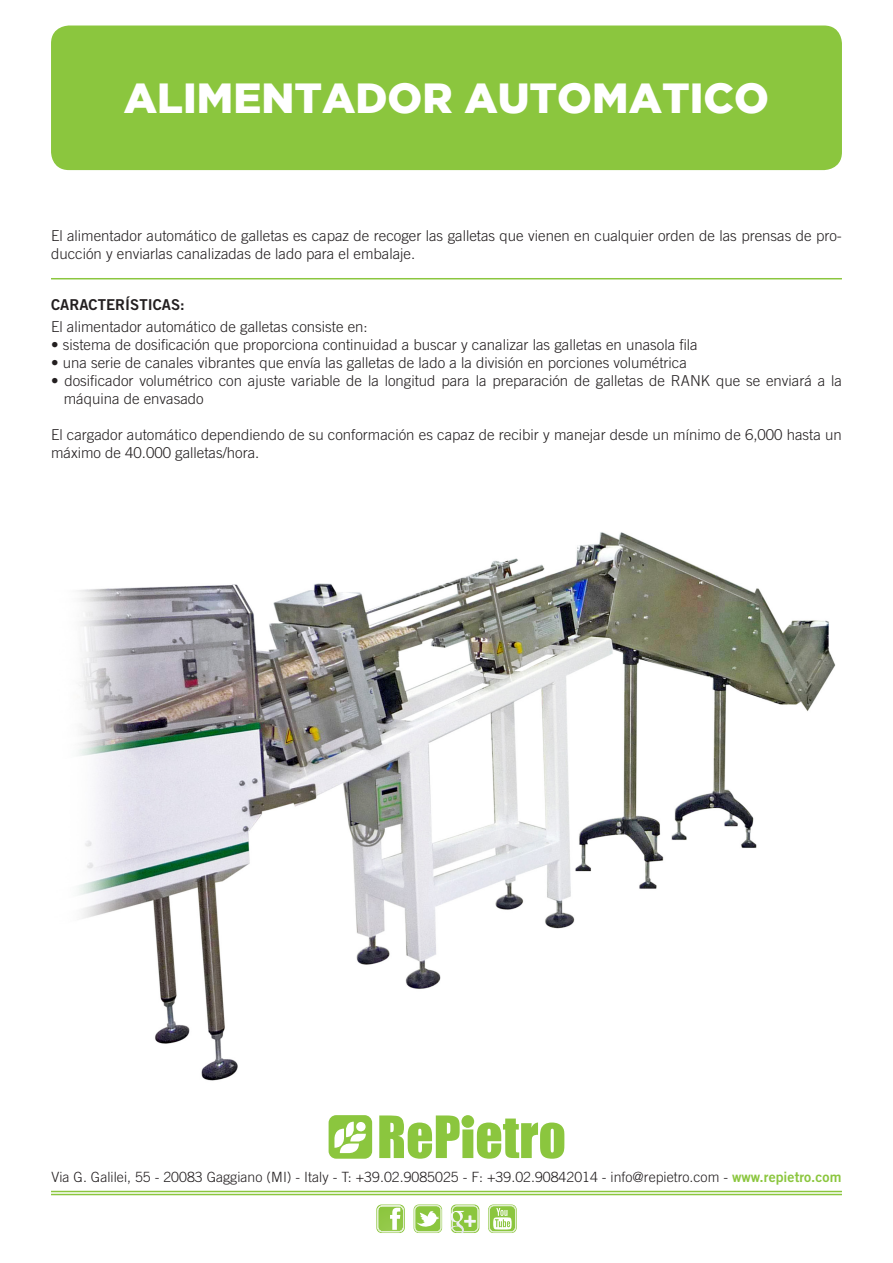
<style>
.page{position:relative;width:893px;height:1263px;background:#fff}
.page>*{position:absolute;margin:0;border:0;box-sizing:border-box;transform-origin:0 0}
.t1{font:900 42px "Gotham";color:#fff}
.t2{font:300 15px/18px "Trade Gothic";color:#231f20}
.t3{font:15px "Trade Gothic Bold Two";color:#231f20}
.t4{font:300 14.1px "Trade Gothic";color:#231f20}
.s1{font-family:"Trade Gothic Bold Two";font-weight:400;color:#8bc63e}
</style>
<div class="page">
<img style="left:78px;top:532px;width:758px;height:549px">
<div style="left:51px;top:26px;width:791px;height:144px;background:#8bc63e;border-radius:18px"></div>
<hr style="left:51px;top:278px;width:791px;height:1px;background:#8bc63e">
<hr style="left:51px;top:1191px;width:791px;height:1px;background:#8bc63e">
<hr style="left:51px;top:1194px;width:791px;height:1px;background:#8bc63e">
<svg style="left:329px;top:1115px;width:43px;height:44px"></svg>
<svg style="left:379px;top:1115px;width:185px;height:44px"></svg>
<svg style="left:414px;top:1204px;width:28px;height:29px"></svg>
<svg style="left:414px;top:1205px;width:27px;height:27px"></svg>
<svg style="left:376px;top:1204px;width:29px;height:29px"></svg>
<svg style="left:451px;top:1204px;width:28px;height:29px"></svg>
<svg style="left:451px;top:1205px;width:28px;height:28px"></svg>
<svg style="left:488px;top:1204px;width:29px;height:29px"></svg>
<svg style="left:489px;top:1205px;width:27px;height:27px"></svg>
<p class="t1" style="left:124px;top:74px;width:647px">ALIMENTADOR AUTOMATICO</p>
<p class="t2" style="left:51px;top:227px;width:792px">El alimentador automático de galletas es capaz de recoger las galletas que vienen en cualquier orden de las prensas de pro&shy;ducción y enviarlas canalizadas de lado para el embalaje.</p>
<p class="t3" style="left:51px;top:295px;width:135px">CARACTERÍSTICAS:</p>
<p class="t2" style="left:51px;top:318px;width:318px">El alimentador automático de galletas consiste en:</p>
<p class="t2" style="left:51px;top:336px;width:648px">• sistema de dosificación que proporciona continuidad a buscar y canalizar las galletas en unasola fila</p>
<p class="t2" style="left:51px;top:354px;width:637px">• una serie de canales vibrantes que envía las galletas de lado a la división en porciones volumétrica</p>
<p class="t2" style="left:64px;top:372px;width:780px;text-indent:-13px">• dosificador volumétrico con ajuste variable de la longitud para la preparación de galletas de RANK que se enviará a la máquina de envasado</p>
<p class="t2" style="left:51px;top:426px;width:792px">El cargador automático dependiendo de su conformación es capaz de recibir y manejar desde un mínimo de 6,000 hasta un máximo de 40.000 galletas/hora.</p>
<p class="t4" style="left:52px;top:1168px;width:791px">Via G. Galilei, 55 - 20083 Gaggiano (MI) - Italy - T: +39.02.9085025 - F: +39.02.90842014 - info@repietro.com - <span class="s1">www.repietro.com</span></p>
</div>
